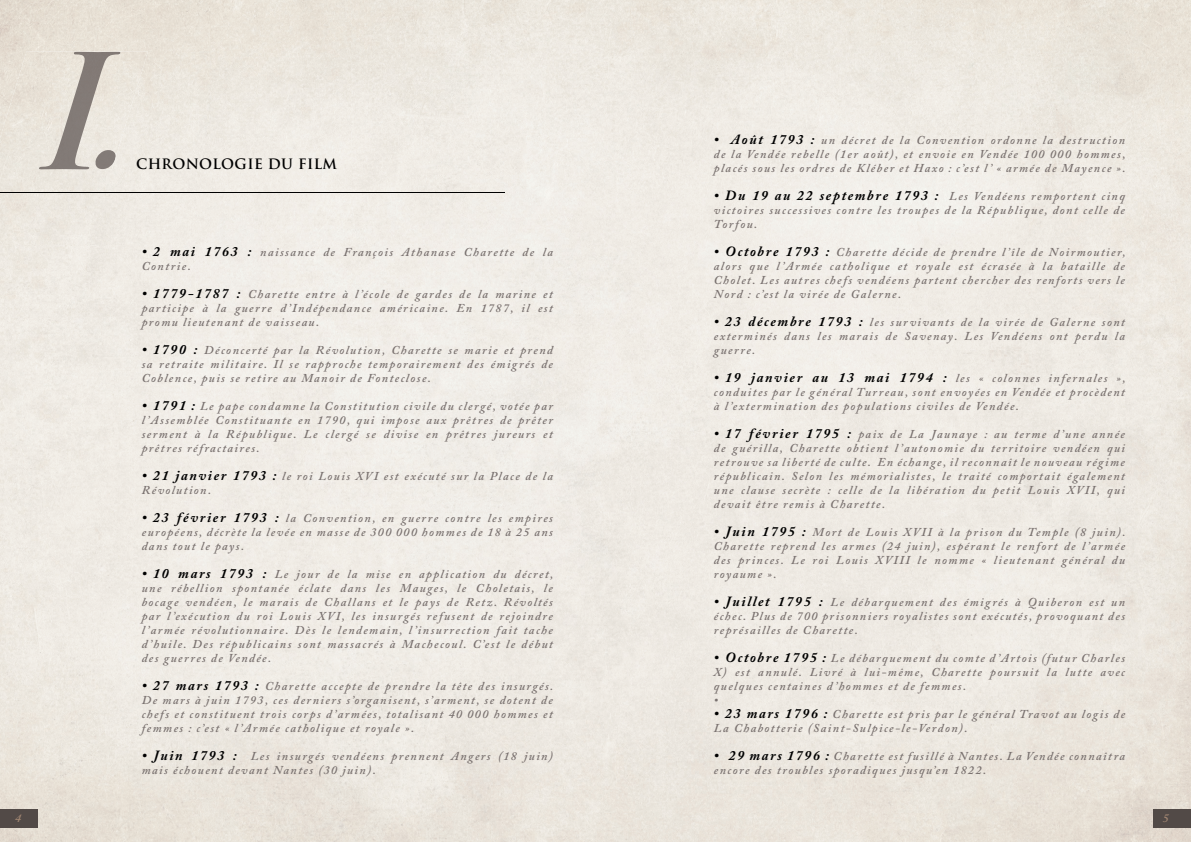
<style>
.page{position:relative;width:1191px;height:842px;background:#fff}
.page>*{position:absolute;margin:0;border:0;box-sizing:border-box;transform-origin:0 0}
.t1{font:700 14px "Trajan";letter-spacing:.025em;color:#000}
.t2{font:italic 600 12px/14px "Adobe Caslon Pro";letter-spacing:.12em;color:#79716f;text-align:justify}
.t3{font:italic 600 12px "Adobe Caslon Pro";color:#a18672}
.s1{font-weight:700;font-size:14px;color:#000}
</style>
<div class="page">
<img style="left:0;top:702px;width:1191px;height:140px">
<img style="left:105px;top:0;width:105px;height:245px">
<img style="left:0;top:0;width:105px;height:52px">
<hr style="left:0;top:192px;width:505px;height:1px;background:#000">
<img style="left:0;top:52px;width:148px;height:118px">
<div style="left:1153px;top:809px;width:38px;height:19px;background:#524a47"></div>
<div style="left:0;top:809px;width:38px;height:19px;background:#524a47"></div>
<p class="t1" style="left:136px;top:155px;width:203px">CHRONOLOGIE DU FILM</p>
<p class="t2" style="left:142px;top:244px;width:413px"><span class="s1">• 2 mai 1763 :</span> naissance de François Athanase Charette de la<br>Contrie.</p>
<p class="t2" style="left:142px;top:286px;width:413px"><span class="s1">• 1779-1787 :</span> Charette entre à l’école de gardes de la marine et participe à la guerre d’Indépendance américaine. En 1787, il est promu lieutenant de vaisseau.</p>
<p class="t2" style="left:142px;top:342px;width:413px"><span class="s1">• 1790 :</span> Déconcerté par la Révolution, Charette se marie et prend sa retraite militaire. Il se rapproche temporairement des émigrés de Coblence, puis se retire au Manoir de Fonteclose.</p>
<p class="t2" style="left:142px;top:398px;width:413px"><span class="s1">• 1791 :</span> Le pape condamne la Constitution civile du clergé, votée par l’Assemblée Constituante en 1790, qui impose aux prêtres de prêter serment à la République. Le clergé se divise en prêtres jureurs et prêtres réfractaires.</p>
<p class="t2" style="left:142px;top:468px;width:413px"><span class="s1">• 21 janvier 1793 :</span> le roi Louis XVI est exécuté sur la Place de la<br>Révolution.</p>
<p class="t2" style="left:142px;top:510px;width:413px"><span class="s1">• 23 février 1793 :</span> la Convention, en guerre contre les empires européens, décrète la levée en masse de 300 000 hommes de 18 à 25 ans dans tout le pays.</p>
<p class="t2" style="left:142px;top:566px;width:413px"><span class="s1">• 10 mars 1793 :</span> Le jour de la mise en application du décret, une rébellion spontanée éclate dans les Mauges, le Choletais, le bocage vendéen, le marais de Challans et le pays de Retz. Révoltés par l’exécution du roi Louis XVI, les insurgés refusent de rejoindre l’armée révolutionnaire. Dès le lendemain, l’insurrection fait tache d’huile. Des républicains sont massacrés à Machecoul. C’est le début des guerres de Vendée.</p>
<p class="t2" style="left:142px;top:678px;width:413px"><span class="s1">• 27 mars 1793 :</span> Charette accepte de prendre la tête des insurgés.<br>De mars à juin 1793, ces derniers s’organisent, s’arment, se dotent de chefs et constituent trois corps d’armées, totalisant 40 000 hommes et femmes : c’est « l’Armée catholique et royale ».</p>
<p class="t2" style="left:142px;top:748px;width:413px"><span class="s1">• Juin 1793 :</span> Les insurgés vendéens prennent Angers (18 juin) mais échouent devant Nantes (30 juin).</p>
<p class="t2" style="left:714px;top:132px;width:413px"><span class="s1">• Août 1793 :</span> un décret de la Convention ordonne la destruction de la Vendée rebelle (1er août), et envoie en Vendée 100 000 hommes, placés sous les ordres de Kléber et Haxo : c’est l’ « armée de Mayence ».</p>
<p class="t2" style="left:714px;top:188px;width:413px"><span class="s1">• Du 19 au 22 septembre 1793 :</span> Les Vendéens remportent cinq victoires successives contre les troupes de la République, dont celle de Torfou.</p>
<p class="t2" style="left:714px;top:244px;width:413px"><span class="s1">• Octobre 1793 :</span> Charette décide de prendre l’île de Noirmoutier, alors que l’Armée catholique et royale est écrasée à la bataille de Cholet. Les autres chefs vendéens partent chercher des renforts vers le Nord : c’est la virée de Galerne.</p>
<p class="t2" style="left:714px;top:314px;width:413px"><span class="s1">• 23 décembre 1793 :</span> les survivants de la virée de Galerne sont exterminés dans les marais de Savenay. Les Vendéens ont perdu la guerre.</p>
<p class="t2" style="left:714px;top:370px;width:413px"><span class="s1">• 19 janvier au 13 mai 1794 :</span> les « colonnes infernales », conduites par le général Turreau, sont envoyées en Vendée et procèdent à l’extermination des populations civiles de Vendée.</p>
<p class="t2" style="left:714px;top:426px;width:413px"><span class="s1">• 17 février 1795 :</span> paix de La Jaunaye : au terme d’une année de guérilla, Charette obtient l’autonomie du territoire vendéen qui retrouve sa liberté de culte. En échange, il reconnaît le nouveau régime républicain. Selon les mémorialistes, le traité comportait également une clause secrète : celle de la libération du petit Louis XVII, qui devait être remis à Charette.</p>
<p class="t2" style="left:714px;top:524px;width:413px"><span class="s1">• Juin 1795 :</span> Mort de Louis XVII à la prison du Temple (8 juin).<br>Charette reprend les armes (24 juin), espérant le renfort de l’armée des princes. Le roi Louis XVIII le nomme « lieutenant général du royaume ».</p>
<p class="t2" style="left:714px;top:594px;width:413px"><span class="s1">• Juillet 1795 :</span> Le débarquement des émigrés à Quiberon est un échec. Plus de 700 prisonniers royalistes sont exécutés, provoquant des représailles de Charette.</p>
<p class="t2" style="left:714px;top:650px;width:413px;text-align:left"><span class="s1">• Octobre 1795 :</span> Le débarquement du comte d’Artois (futur Charles X) est annulé. Livré à lui-même, Charette poursuit la lutte avec quelques centaines d’hommes et de femmes.<br>•</p>
<p class="t2" style="left:714px;top:706px;width:413px"><span class="s1">• 23 mars 1796 :</span> Charette est pris par le général Travot au logis de<br>La Chabotterie (Saint-Sulpice-le-Verdon).</p>
<p class="t2" style="left:714px;top:748px;width:413px"><span class="s1">• 29 mars 1796 :</span> Charette est fusillé à Nantes. La Vendée connaîtra encore des troubles sporadiques jusqu’en 1822.</p>
<p class="t3" style="left:15px;top:811px;width:7px">4</p>
<p class="t3" style="left:1162px;top:811px;width:7px">5</p>
</div>
